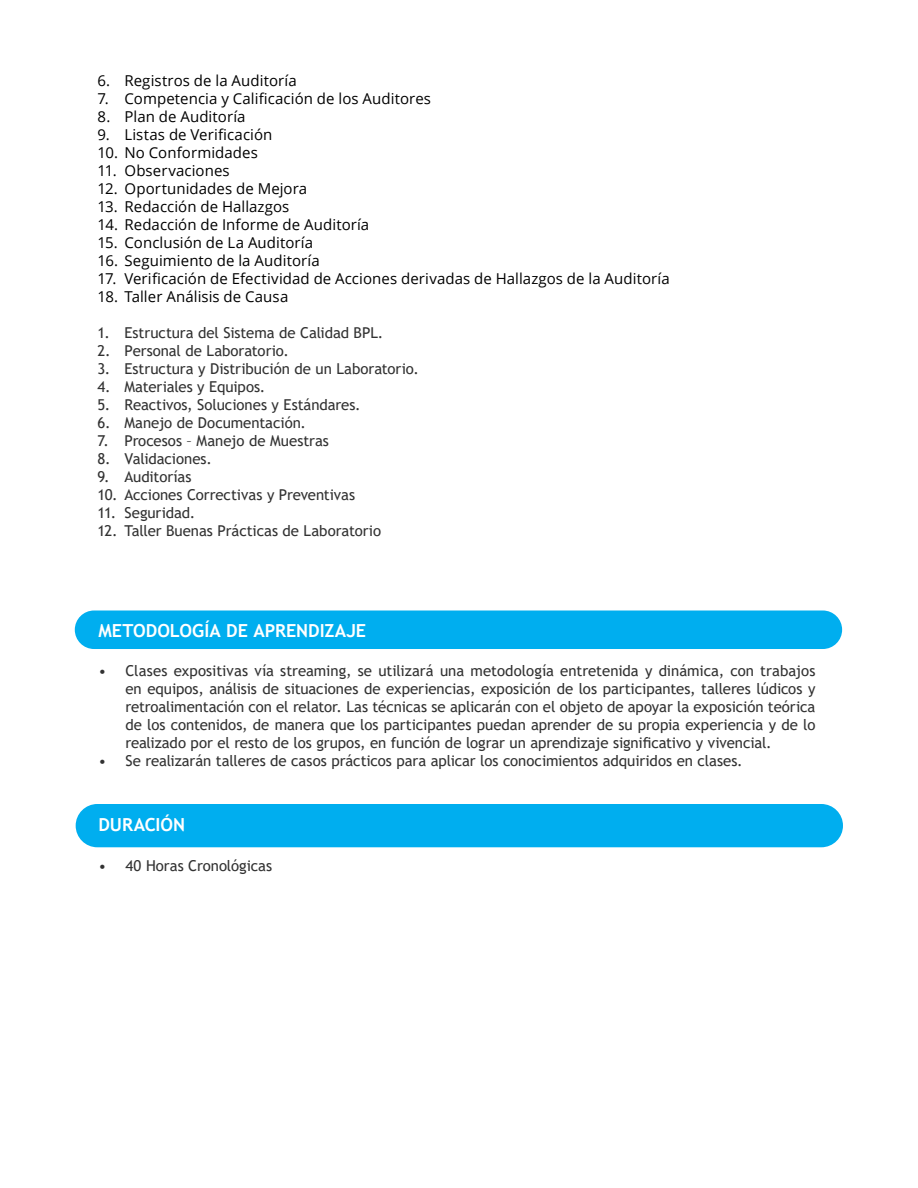
<style>
.page{position:relative;width:918px;height:1188px;background:#fff}
.page>*{position:absolute;margin:0;border:0;box-sizing:border-box;transform-origin:0 0}
.MODULO2{font:700 18px "Trebuchet MS";color:#fff}
.t1{font:15px/18px "Trebuchet MS";letter-spacing:-.005em;color:#323232;text-align:justify}
.t2{font:15px "Open Sans";letter-spacing:.005em;color:#000}
</style>
<div class="page">
<div style="left:75px;top:610px;width:767px;height:39px;background:#00aeef;border-radius:19px"></div>
<div style="left:76px;top:804px;width:767px;height:43px;background:#00aeef;border-radius:22px"></div>
<p class="t2" style="left:98px;top:71px;width:201px">6. Registros de la Auditoría</p>
<p class="t2" style="left:98px;top:89px;width:335px">7. Competencia y Calificación de los Auditores</p>
<p class="t2" style="left:98px;top:107px;width:150px">8. Plan de Auditoría</p>
<p class="t2" style="left:98px;top:125px;width:176px">9. Listas de Verificación</p>
<p class="t2" style="left:98px;top:143px;width:162px">10. No Conformidades</p>
<p class="t2" style="left:98px;top:161px;width:134px">11. Observaciones</p>
<p class="t2" style="left:98px;top:179px;width:211px">12. Oportunidades de Mejora</p>
<p class="t2" style="left:98px;top:197px;width:193px">13. Redacción de Hallazgos</p>
<p class="t2" style="left:98px;top:215px;width:273px">14. Redacción de Informe de Auditoría</p>
<p class="t2" style="left:98px;top:233px;width:217px">15. Conclusión de La Auditoría</p>
<p class="t2" style="left:98px;top:251px;width:224px">16. Seguimiento de la Auditoría</p>
<p class="t2" style="left:98px;top:269px;width:574px">17. Verificación de Efectividad de Acciones derivadas de Hallazgos de la Auditoría</p>
<p class="t2" style="left:98px;top:287px;width:192px">18. Taller Análisis de Causa</p>
<p class="t1" style="left:98px;top:324px;width:287px">1. Estructura del Sistema de Calidad BPL.</p>
<p class="t1" style="left:98px;top:342px;width:193px">2. Personal de Laboratorio.</p>
<p class="t1" style="left:98px;top:360px;width:323px">3. Estructura y Distribución de un Laboratorio.</p>
<p class="t1" style="left:98px;top:378px;width:169px">4. Materiales y Equipos.</p>
<p class="t1" style="left:98px;top:396px;width:265px">5. Reactivos, Soluciones y Estándares.</p>
<p class="t1" style="left:98px;top:414px;width:210px">6. Manejo de Documentación.</p>
<p class="t1" style="left:98px;top:432px;width:233px">7. Procesos – Manejo de Muestras</p>
<p class="t1" style="left:98px;top:450px;width:116px">8. Validaciones.</p>
<p class="t1" style="left:98px;top:468px;width:96px">9. Auditorías</p>
<p class="t1" style="left:98px;top:486px;width:259px">10. Acciones Correctivas y Preventivas</p>
<p class="t1" style="left:98px;top:504px;width:99px">11. Seguridad.</p>
<p class="t1" style="left:98px;top:522px;width:285px">12. Taller Buenas Prácticas de Laboratorio</p>
<p class="MODULO2" style="left:98px;top:619px;width:269px">METODOLOGÍA DE APRENDIZAJE</p>
<p class="t1" style="left:125px;top:662px;width:691px;text-indent:-27px">• Clases expositivas vía streaming, se utilizará una metodología entretenida y dinámica, con trabajos en equipos, análisis de situaciones de experiencias, exposición de los participantes, talleres lúdicos y retroalimentación con el relator. Las técnicas se aplicarán con el objeto de apoyar la exposición teórica de los contenidos, de manera que los participantes puedan aprender de su propia experiencia y de lo realizado por el resto de los grupos, en función de lograr un aprendizaje significativo y vivencial.</p>
<p class="t1" style="left:98px;top:752px;width:646px">• Se realizarán talleres de casos prácticos para aplicar los conocimientos adquiridos en clases.</p>
<p class="MODULO2" style="left:98px;top:813px;width:88px">DURACIÓN</p>
<p class="t1" style="left:98px;top:856px;width:175px">• 40 Horas Cronológicas</p>
</div>
